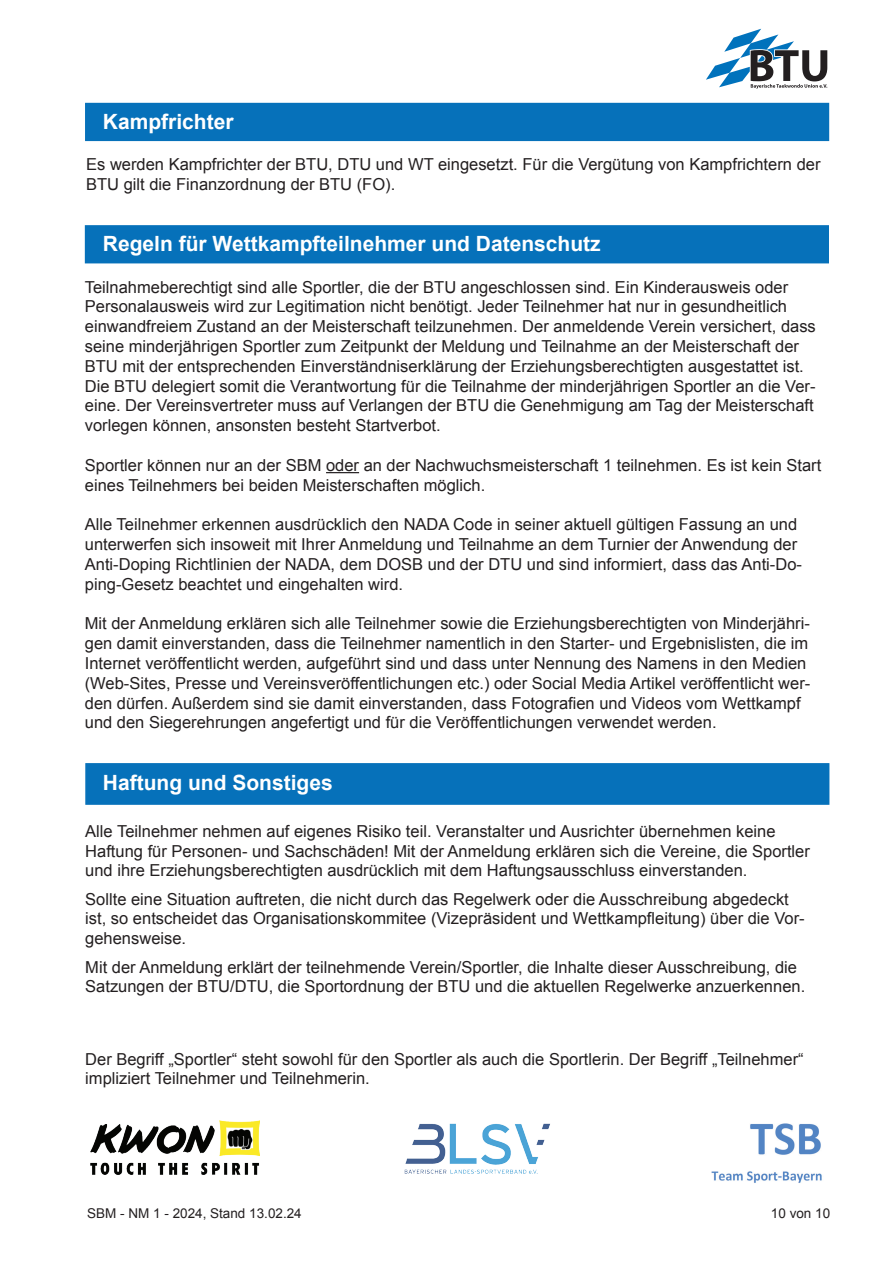
<style>
.page{position:relative;width:893px;height:1263px;background:#fff}
.page>*{position:absolute;margin:0;border:0;box-sizing:border-box;transform-origin:0 0}
.t1{font:700 21px "Arial";color:#fff}
.t2{font:16.5px/19.8px "Arial";color:#231f20}
.t3{font:13.5px "Arial";color:#231f20}
</style>
<div class="page">
<div style="left:85px;top:225px;width:744px;height:38px;background:#0671ba;border:2px solid #0671ba"></div>
<div style="left:85px;top:763px;width:744px;height:42px;background:#0671ba;border:2px solid #0671ba"></div>
<hr style="left:326px;top:472px;width:33px;height:1px;background:#231f20">
<div style="left:85px;top:103px;width:744px;height:38px;background:#0671ba"></div>
<svg style="left:706px;top:29px;width:121px;height:60px"></svg>
<img style="left:404px;top:1123px;width:146px;height:51px">
<img style="left:90px;top:1121px;width:169px;height:54px">
<img style="left:711px;top:1123px;width:111px;height:60px">
<p class="t1" style="left:103px;top:108px;width:132px">Kampfrichter</p>
<p class="t2" style="left:86px;top:154px;width:736px">Es werden Kampfrichter der BTU, DTU und WT eingesetzt. Für die Vergütung von Kampfrichtern der<br>BTU gilt die Finanzordnung der BTU (FO).</p>
<p class="t1" style="left:103px;top:230px;width:499px">Regeln für Wettkampfteilnehmer und Datenschutz</p>
<p class="t2" style="left:85px;top:277px;width:732px">Teilnahmeberechtigt sind alle Sportler, die der BTU angeschlossen sind. Ein Kinderausweis oder Personalausweis wird zur Legitimation nicht benötigt. Jeder Teilnehmer hat nur in gesundheitlich einwandfreiem Zustand an der Meisterschaft teilzunehmen. Der anmeldende Verein versichert, dass seine minderjährigen Sportler zum Zeitpunkt der Meldung und Teilnahme an der Meisterschaft der BTU mit der entsprechenden Einverständniserklärung der Erziehungsberechtigten ausgestattet ist.<br>Die BTU delegiert somit die Verantwortung für die Teilnahme der minderjährigen Sportler an die Ver&shy;eine. Der Vereinsvertreter muss auf Verlangen der BTU die Genehmigung am Tag der Meisterschaft vorlegen können, ansonsten besteht Startverbot.</p>
<p class="t2" style="left:85px;top:455px;width:738px">Sportler können nur an der SBM oder an der Nachwuchsmeisterschaft 1 teilnehmen. Es ist kein Start eines Teilnehmers bei beiden Meisterschaften möglich.</p>
<p class="t2" style="left:85px;top:515px;width:719px">Alle Teilnehmer erkennen ausdrücklich den NADA Code in seiner aktuell gültigen Fassung an und unterwerfen sich insoweit mit Ihrer Anmeldung und Teilnahme an dem Turnier der Anwendung der Anti-Doping Richtlinien der NADA, dem DOSB und der DTU und sind informiert, dass das Anti-Do&shy;ping-Gesetz beachtet und eingehalten wird.</p>
<p class="t2" style="left:85px;top:614px;width:727px">Mit der Anmeldung erklären sich alle Teilnehmer sowie die Erziehungsberechtigten von Minderjähri&shy;gen damit einverstanden, dass die Teilnehmer namentlich in den Starter- und Ergebnislisten, die im Internet veröffentlicht werden, aufgeführt sind und dass unter Nennung des Namens in den Medien (Web-Sites, Presse und Vereinsveröffentlichungen etc.) oder Social Media Artikel veröffentlicht wer&shy;den dürfen. Außerdem sind sie damit einverstanden, dass Fotografien und Videos vom Wettkampf und den Siegerehrungen angefertigt und für die Veröffentlichungen verwendet werden.</p>
<p class="t1" style="left:103px;top:769px;width:231px">Haftung und Sonstiges</p>
<p class="t2" style="left:85px;top:821px;width:726px">Alle Teilnehmer nehmen auf eigenes Risiko teil. Veranstalter und Ausrichter übernehmen keine<br>Haftung für Personen- und Sachschäden! Mit der Anmeldung erklären sich die Vereine, die Sportler und ihre Erziehungsberechtigten ausdrücklich mit dem Haftungsausschluss einverstanden.</p>
<p class="t2" style="left:85px;top:889px;width:721px">Sollte eine Situation auftreten, die nicht durch das Regelwerk oder die Ausschreibung abgedeckt ist, so entscheidet das Organisationskommitee (Vizepräsident und Wettkampfleitung) über die Vor&shy;gehensweise.</p>
<p class="t2" style="left:85px;top:957px;width:721px">Mit der Anmeldung erklärt der teilnehmende Verein/Sportler, die Inhalte dieser Ausschreibung, die<br>Satzungen der BTU/DTU, die Sportordnung der BTU und die aktuellen Regelwerke anzuerkennen.</p>
<p class="t2" style="left:85px;top:1049px;width:720px">Der Begriff „Sportler“ steht sowohl für den Sportler als auch die Sportlerin. Der Begriff „Teilnehmer“ impliziert Teilnehmer und Teilnehmerin.</p>
<p class="t3" style="left:87px;top:1204px;width:216px">SBM - NM 1 - 2024, Stand 13.02.24</p>
<p class="t3" style="left:771px;top:1204px;width:61px">10 von 10</p>
</div>
